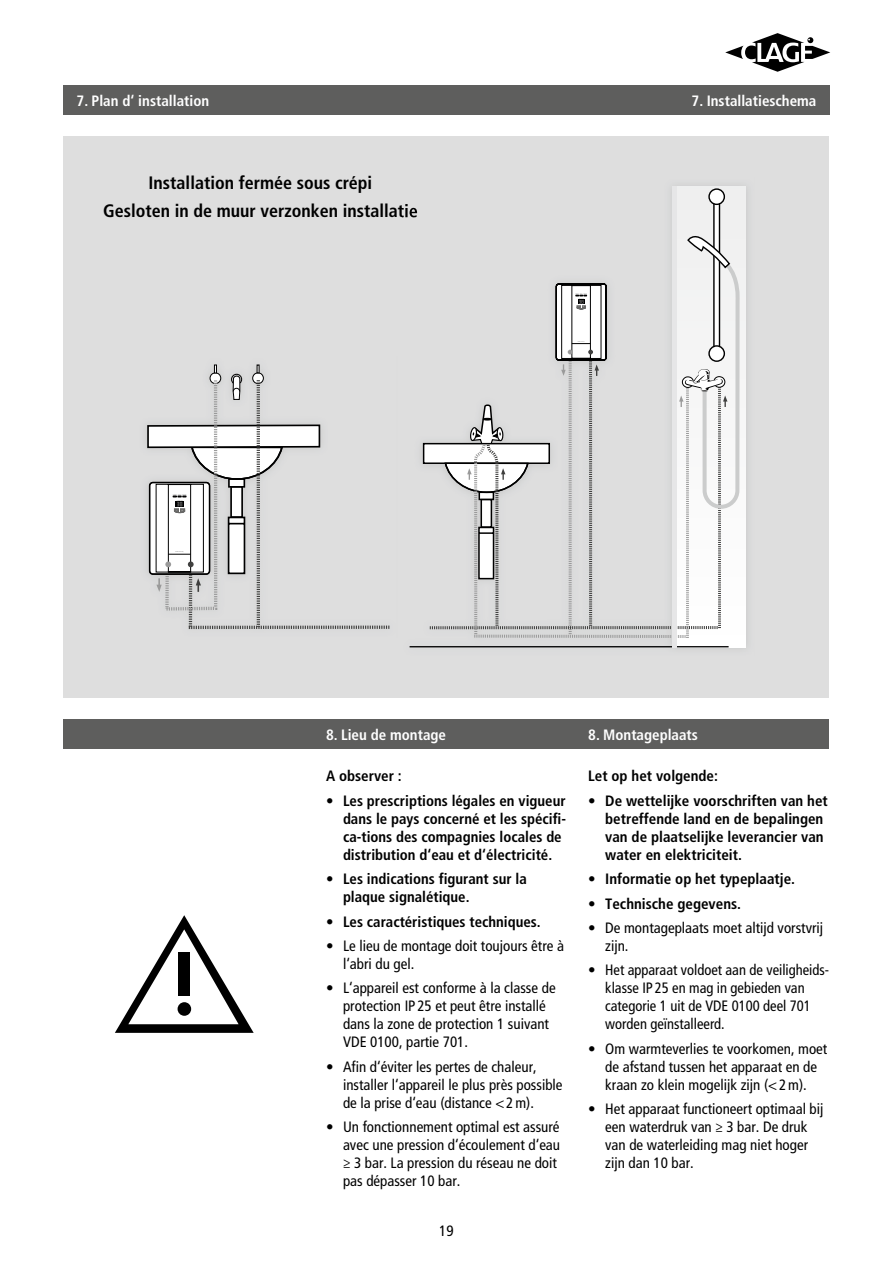
<style>
.page{position:relative;width:893px;height:1263px;background:#fff}
.page>*{position:absolute;margin:0;border:0;box-sizing:border-box;transform-origin:0 0}
.t1{font:700 condensed 18px/28.7px "Frutiger LT Std";color:#000;text-align:center}
.t2{font:condensed 15px/18px "Frutiger LT Std";color:#000}
.t3{font:700 condensed 15px/18px "Frutiger LT Std";color:#000}
.t4{font:700 condensed 15px "Frutiger LT Std";color:#fff}
.t5{font:condensed 2.7px "Frutiger LT Std";color:#fff;scale:1.6 1}
.t6{font:condensed 2.25px "Frutiger LT Std";color:#fff;scale:1.6 1}
</style>
<div class="page">
<svg style="left:725px;top:33px;width:105px;height:39px"></svg>
<div style="left:64px;top:85px;width:393px;height:30px;background:#5e5e5d"></div>
<div style="left:457px;top:85px;width:372px;height:30px;background:#5e5e5d"></div>
<div style="left:64px;top:136px;width:765px;height:562px;background:#dedede"></div>
<img style="left:402px;top:190px;width:345px;height:459px">
<img style="left:402px;top:204px;width:15px;height:13px">
<div style="left:676px;top:186px;width:70px;height:461px;background:#fafafa"></div>
<div style="left:423px;top:443px;width:127px;height:21px;background:#fff;border:2px solid #000"></div>
<hr style="left:410px;top:646px;width:319px;height:1px;background:#000">
<hr style="left:672px;top:186px;width:4px;height:461px;background:#e6e6e7">
<svg style="left:430px;top:186px;width:312px;height:452px"></svg>
<svg style="left:147px;top:365px;width:242px;height:264px"></svg>
<div style="left:64px;top:719px;width:765px;height:30px;background:#5e5e5d"></div>
<svg style="left:115px;top:915px;width:139px;height:118px"></svg>
<div style="left:178px;top:952px;width:12px;height:43px;background:#000"></div>
<div style="left:178px;top:1002px;width:13px;height:14px;background:#000;border-radius:50%"></div>
<p class="t4" style="left:77px;top:91px;width:134px">7. Plan d‘ installation</p>
<p class="t4" style="left:692px;top:91px;width:126px">7. Installatieschema</p>
<p class="t1" style="left:103px;top:168px;width:316px">Installation fermée sous crépi<br>Gesloten in de muur verzonken installatie</p>
<p class="t5" style="left:176px;top:508px;width:6px">- +</p>
<p class="t6" style="left:578px;top:305px;width:5px">- +</p>
<p class="t4" style="left:326px;top:725px;width:122px">8. Lieu de montage</p>
<p class="t4" style="left:588px;top:725px;width:111px">8. Montageplaats</p>
<p class="t3" style="left:326px;top:767px;width:77px">A observer :</p>
<p class="t3" style="left:343px;top:791px;width:225px;text-indent:-17px">• Les prescriptions légales en vigueur dans le pays concerné et les spécifi&shy;ca-tions des compagnies locales de distribution d‘eau et d‘électricité.</p>
<p class="t3" style="left:343px;top:870px;width:185px;text-indent:-17px">• Les indications figurant sur la plaque signalétique.</p>
<p class="t3" style="left:326px;top:912px;width:216px">• Les caractéristiques techniques.</p>
<p class="t2" style="left:343px;top:937px;width:222px;text-indent:-17px">• Le lieu de montage doit toujours être à l‘abri du gel.</p>
<p class="t2" style="left:343px;top:979px;width:214px;text-indent:-17px">• L‘appareil est conforme à la classe de protection IP 25 et peut être installé dans la zone de protection 1 suivant VDE 0100, partie 701.</p>
<p class="t2" style="left:343px;top:1057px;width:221px;text-indent:-17px">• Afin d‘éviter les pertes de chaleur, installer l‘appareil le plus près possible de la prise d‘eau (distance &lt;2m).</p>
<p class="t2" style="left:343px;top:1118px;width:219px;text-indent:-17px">• Un fonctionnement optimal est assuré avec une pression d‘écoulement d‘eau ≥ 3 bar. La pression du réseau ne doit pas dépasser 10 bar.</p>
<p class="t3" style="left:588px;top:767px;width:131px">Let op het volgende:</p>
<p class="t3" style="left:605px;top:791px;width:224px;text-indent:-17px">• De wettelijke voorschriften van het betreffende land en de bepalingen van de plaatselijke leverancier van water en elektriciteit.</p>
<p class="t3" style="left:588px;top:870px;width:208px">• Informatie op het typeplaatje.</p>
<p class="t3" style="left:588px;top:894px;width:154px">• Technische gegevens.</p>
<p class="t2" style="left:605px;top:919px;width:219px;text-indent:-17px">• De montageplaats moet altijd vorstvrij zijn.</p>
<p class="t2" style="left:605px;top:961px;width:225px;text-indent:-17px">• Het apparaat voldoet aan de veiligheids&shy;klasse IP 25 en mag in gebieden van categorie 1 uit de VDE 0100 deel 701 worden geïnstalleerd.</p>
<p class="t2" style="left:588px;top:1039px;width:241px;text-align:center">• Om warmteverlies te voorkomen, moet de afstand tussen het apparaat en de kraan zo klein mogelijk zijn (&lt; 2 m).</p>
<p class="t2" style="left:605px;top:1100px;width:220px;text-indent:-17px">• Het apparaat functioneert optimaal bij een waterdruk van ≥ 3 bar. De druk van de waterleiding mag niet hoger zijn dan 10 bar.</p>
<p class="t2" style="left:439px;top:1222px;width:16px">19</p>
</div>
